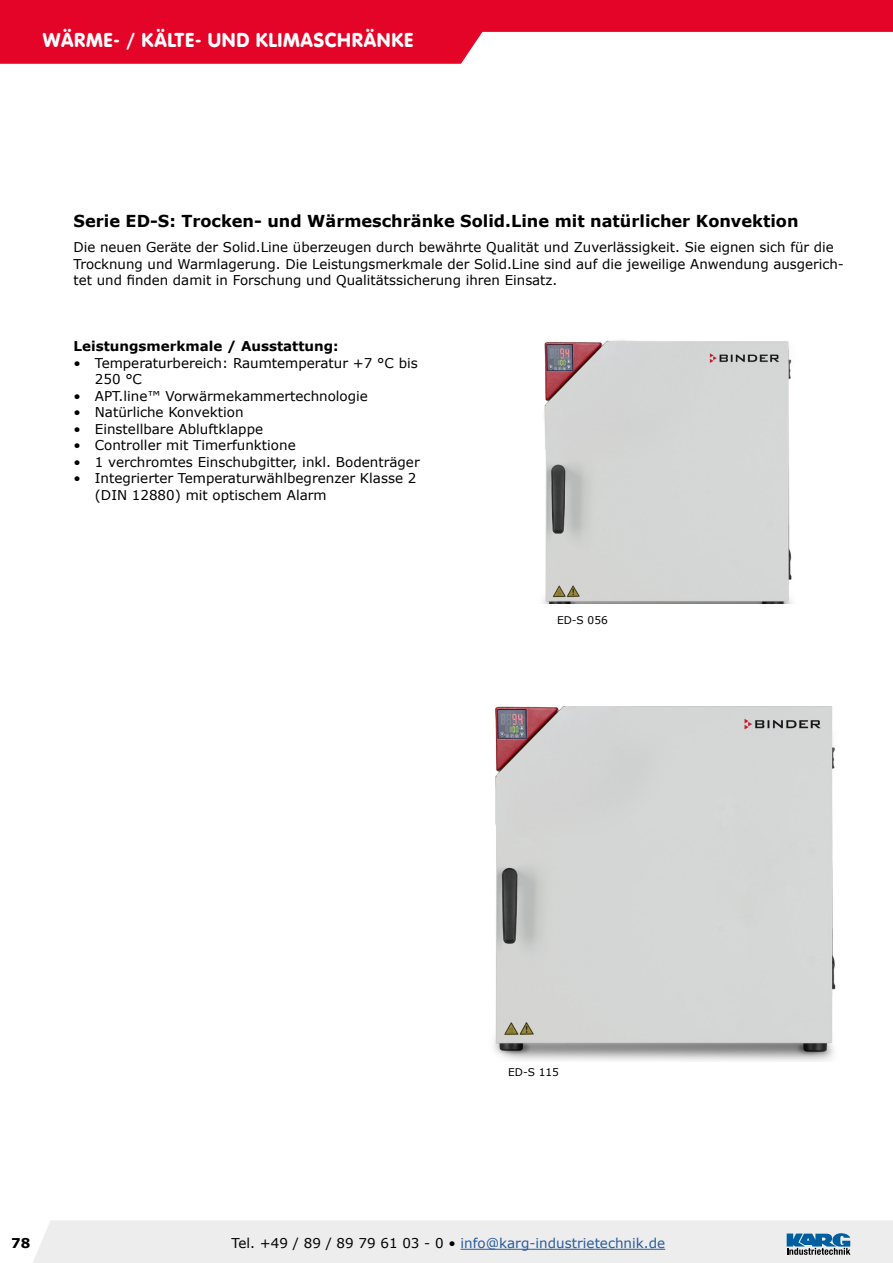
<style>
.page{position:relative;width:893px;height:1263px;background:#fff}
.page>*{position:absolute;margin:0;border:0;box-sizing:border-box;transform-origin:0 0}
.t1{font:21px "VAG Round";color:#fff}
._08_Unterüberschrift{font:700 16.5px "Verdana";color:#000}
._08_Fließtext{font:13.5px/16.5px "Verdana";color:#000}
.t2{font:13.5px "Verdana";color:#275b9b}
._08_Eigenschaften{font:700 13.5px "Verdana";color:#000}
._08_Tabelleninhalt_l{font:10.65px "Verdana";color:#000}
.s1{color:#000}
</style>
<div class="page">
<svg style="left:0;top:0;width:893px;height:64px;fill:#e40428"></svg>
<div style="left:33px;top:1221px;width:860px;height:42px;background:#ededed"></div>
<hr style="left:460px;top:1249px;width:205px;height:1px;background:#275b9b">
<img style="left:493px;top:707px;width:343px;height:354px">
<img style="left:543px;top:340px;width:250px;height:264px">
<h1 class="t1" style="left:43px;top:28px;width:373px">WÄRME- / KÄLTE- UND KLIMASCHRÄNKE</h1>
<p class="_08_Unterüberschrift" style="left:74px;top:210px;width:726px">Serie ED-S: Trocken- und Wärmeschränke Solid.Line mit natürlicher Konvektion</p>
<p class="_08_Fließtext" style="left:74px;top:239px;width:772px">Die neuen Geräte der Solid.Line überzeugen durch bewährte Qualität und Zuverlässigkeit. Sie eignen sich für die<br>Trocknung und Warmlagerung. Die Leistungsmerkmale der Solid.Line sind auf die jeweilige Anwendung ausgerich&shy;tet und finden damit in Forschung und Qualitätssicherung ihren Einsatz.</p>
<p class="_08_Eigenschaften" style="left:74px;top:337px;width:267px">Leistungsmerkmale / Ausstattung:</p>
<p class="_08_Fließtext" style="left:95px;top:354px;width:325px;text-indent:-21px">• Temperaturbereich: Raumtemperatur +7 °C bis<br>250 °C</p>
<p class="_08_Fließtext" style="left:74px;top:387px;width:296px">• APT.line™ Vorwärmekammertechnologie</p>
<p class="_08_Fließtext" style="left:74px;top:404px;width:172px">• Natürliche Konvektion</p>
<p class="_08_Fließtext" style="left:74px;top:420px;width:191px">• Einstellbare Abluftklappe</p>
<p class="_08_Fließtext" style="left:74px;top:437px;width:224px">• Controller mit Timerfunktione</p>
<p class="_08_Fließtext" style="left:74px;top:453px;width:348px">• 1 verchromtes Einschubgitter, inkl. Bodenträger</p>
<p class="_08_Fließtext" style="left:95px;top:470px;width:323px;text-indent:-21px">• Integrierter Temperaturwählbegrenzer Klasse 2 (DIN 12880) mit optischem Alarm</p>
<p class="_08_Tabelleninhalt_l" style="left:557px;top:612px;width:52px">ED-S 056</p>
<p class="_08_Tabelleninhalt_l" style="left:508px;top:1065px;width:52px">ED-S 115</p>
<p class="_08_Eigenschaften" style="left:11px;top:1233px;width:21px">78</p>
<p class="t2" style="left:232px;top:1234px;width:435px"><span class="s1">Tel. +49 / 89 / 89 79 61 03 - 0 •</span> info@karg-industrietechnik.de</p>
</div>
